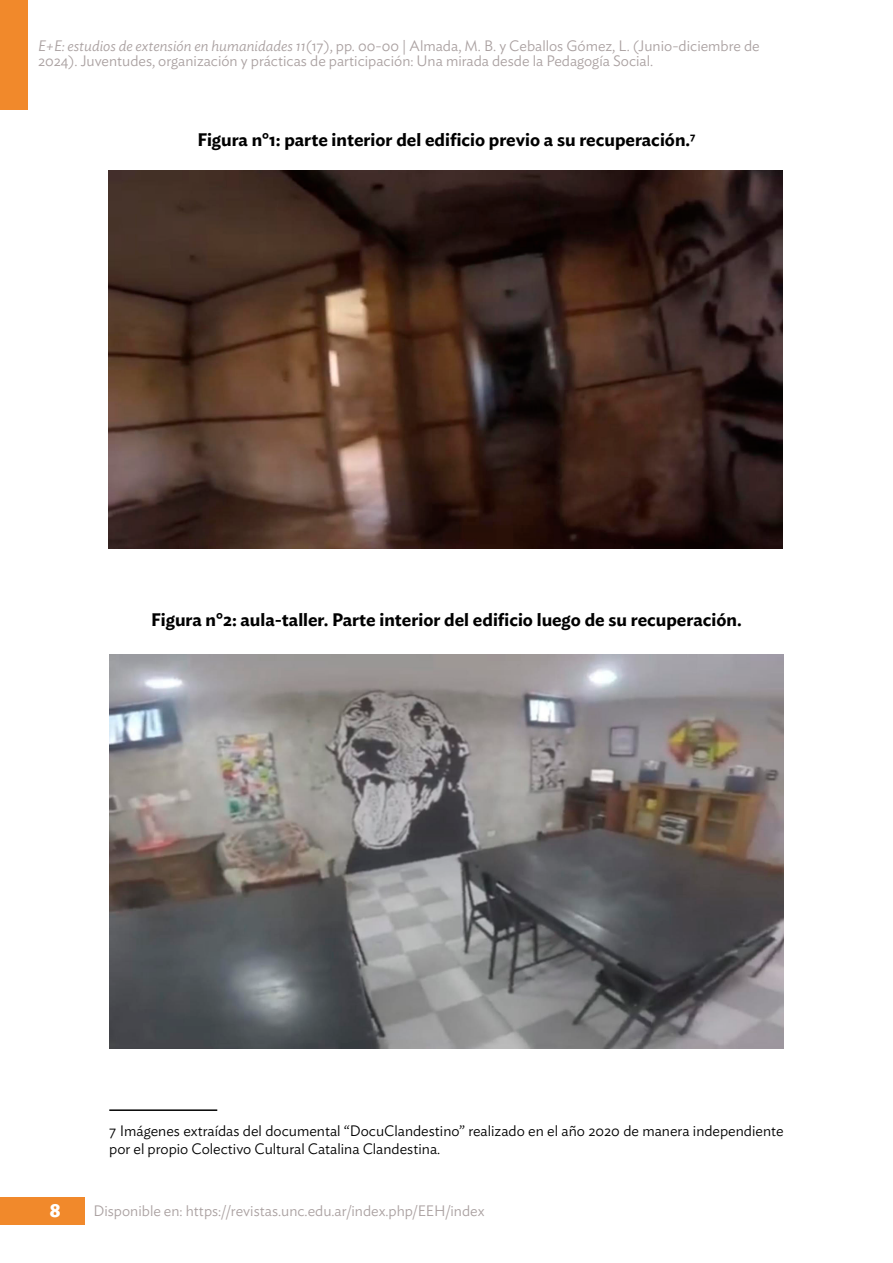
<style>
.page{position:relative;width:893px;height:1263px;background:#fff}
.page>*{position:absolute;margin:0;border:0;box-sizing:border-box;transform-origin:0 0}
.t1{font:700 19.5px "Ideal Sans";color:#fff}
.t2{font:600 18px "Ideal Sans";color:#000}
.t3{font:300 15px/15px "Ideal Sans";color:#aaa1a1}
.t4{font:300 15px/18px "Ideal Sans";color:#000}
.s1{font-style:italic}
</style>
<div class="page">
<div style="left:0;top:1197px;width:84px;height:28px;background:#f1892b"></div>
<div style="left:0;top:0;width:28px;height:110px;background:#f1892b"></div>
<hr style="left:109px;top:1109px;width:108px;height:2px;background:#000">
<img style="left:108px;top:170px;width:675px;height:378px">
<img style="left:109px;top:655px;width:675px;height:393px">
<p class="t3" style="left:38px;top:37px;width:723px"><span class="s1">E+E: estudios de extensión en humanidades 11</span>(17), pp. 00-00 | Almada, M. B. y Ceballos Gómez, L. (Junio-diciembre de<br>2024). Juventudes, organización y prácticas de participación: Una mirada desde la Pedagogía Social.</p>
<p class="t2" style="left:197px;top:126px;width:500px">Figura n°1: parte interior del edificio previo a su recuperación.<sup>7</sup></p>
<p class="t2" style="left:151px;top:605px;width:592px">Figura n°2: aula-taller. Parte interior del edificio luego de su recuperación.</p>
<p class="t4" style="left:109px;top:1120px;width:676px">7 Imágenes extraídas del documental “DocuClandestino” realizado en el año 2020 de manera independiente por el propio Colectivo Cultural Catalina Clandestina.</p>
<h1 class="t1" style="left:50px;top:1194px;width:12px">8</h1>
<p class="t3" style="left:94px;top:1202px;width:392px">Disponible en: https://revistas.unc.edu.ar/index.php/EEH/index</p>
</div>
